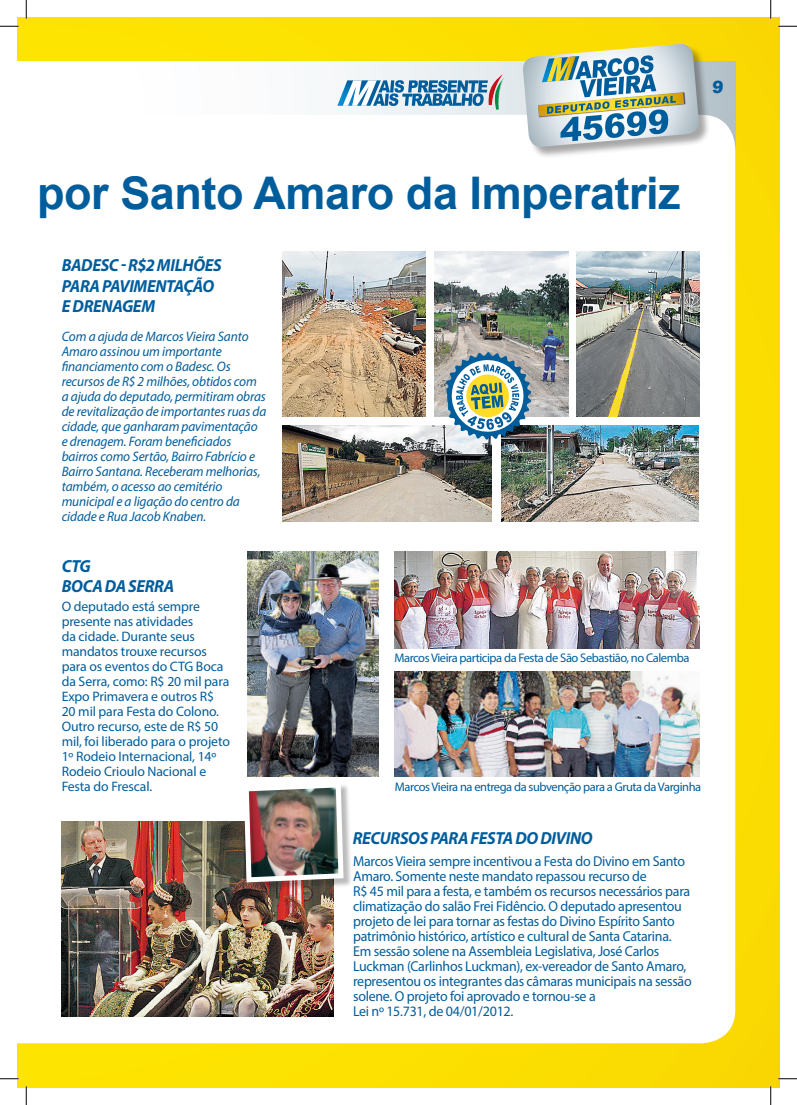
<style>
.page{position:relative;width:797px;height:1105px;background:#fff}
.page>*{position:absolute;margin:0;border:0;box-sizing:border-box;transform-origin:0 0}
.t1{font:700 45px "Arial";letter-spacing:-.01em;color:#005d9c}
.t2{font:italic 700 17.5px/20px "Myriad Pro";letter-spacing:-.02em;color:#005d9c;scale:.96 1}
.t3{font:900 16.88px "Arial";color:#005d9c}
.t4{font:14.38px/15px "Myriad Pro";letter-spacing:-.02em;color:#005d9c}
.t5{font:italic 13.75px/15px "Myriad Pro";letter-spacing:-.01em;color:#005d9c}
.t6{font:13.75px/15px "Myriad Pro";letter-spacing:-.01em;color:#005d9c}
.t7{font:12.5px "Myriad Pro";letter-spacing:-.035em;color:#005d9c}
</style>
<div class="page">
<div style="left:17px;top:17px;width:762px;height:1070px;background:#fbde01"></div>
<svg style="left:17px;top:62px;width:718px;height:53px;background:#f4f6f8"></svg>
<div style="left:17px;top:115px;width:718px;height:928px;background:#fff"></div>
<div style="left:523px;top:45px;width:187px;height:114px;background:#231f20;opacity:.4"></div>
<svg style="left:522px;top:44px;width:177px;height:104px;background:#acbfb1"></svg>
<svg style="left:337px;top:73px;width:168px;height:38px;background:#9dbed3"></svg>
<img style="left:247px;top:551px;width:131px;height:225px">
<img style="left:395px;top:671px;width:304px;height:105px">
<img style="left:395px;top:551px;width:304px;height:98px">
<img style="left:62px;top:821px;width:272px;height:195px">
<img style="left:283px;top:251px;width:142px;height:165px">
<img style="left:283px;top:425px;width:208px;height:96px">
<img style="left:434px;top:251px;width:134px;height:165px">
<img style="left:501px;top:425px;width:197px;height:96px">
<img style="left:577px;top:252px;width:122px;height:164px">
<svg style="left:444px;top:352px;width:87px;height:88px;background:#93adaa"></svg>
<div style="left:245px;top:783px;width:107px;height:108px;background:#231f20;opacity:.3"></div>
<img style="left:241px;top:780px;width:105px;height:105px">
<svg style="left:0;top:25px;width:19px;height:2px"></svg>
<svg style="left:778px;top:25px;width:19px;height:2px"></svg>
<svg style="left:0;top:1078px;width:19px;height:1px"></svg>
<svg style="left:778px;top:1078px;width:19px;height:1px"></svg>
<svg style="left:25px;top:0;width:2px;height:19px"></svg>
<svg style="left:25px;top:1086px;width:2px;height:19px"></svg>
<svg style="left:770px;top:0;width:1px;height:19px"></svg>
<svg style="left:770px;top:1086px;width:1px;height:19px"></svg>
<p class="t3" style="left:712px;top:74px;width:15px">9</p>
<h1 class="t1" style="left:-12px;top:163px;width:694px">s por Santo Amaro da Imperatriz</h1>
<p class="t2" style="left:62px;top:255px;width:168px">BADESC - R$2 MILHÕES<br>PARA PAVIMENTAÇÃO<br>E DRENAGEM</p>
<p class="t5" style="left:62px;top:329px;width:206px">Com a ajuda de Marcos Vieira Santo Amaro assinou um importante financiamento com o Badesc. Os recursos de R$ 2 milhões, obtidos com a ajuda do deputado, permitiram obras de revitalização de importantes ruas da cidade, que ganharam pavimentação e drenagem. Foram beneficiados bairros como Sertão, Bairro Fabrício e Bairro Santana. Receberam melhorias, também, o acesso ao cemitério municipal e a ligação do centro da cidade e Rua Jacob Knaben.</p>
<p class="t2" style="left:62px;top:555px;width:119px">CTG<br>BOCA DA SERRA</p>
<p class="t6" style="left:62px;top:599px;width:170px">O deputado está sempre presente nas atividades<br>da cidade. Durante seus mandatos trouxe recursos para os eventos do CTG Boca da Serra, como: R$ 20 mil para<br>Expo Primavera e outros R$<br>20 mil para Festa do Colono.<br>Outro recurso, este de R$ 50 mil, foi liberado para o projeto<br>1º Rodeio Internacional, 14º<br>Rodeio Crioulo Nacional e<br>Festa do Frescal.</p>
<p class="t7" style="left:394px;top:650px;width:296px">Marcos Vieira participa da Festa de São Sebastião, no Calemba</p>
<p class="t7" style="left:395px;top:779px;width:308px">Marcos Vieira na entrega da subvenção para a Gruta da Varginha</p>
<p class="t2" style="left:352px;top:827px;width:251px">RECURSOS PARA FESTA DO DIVINO</p>
<p class="t4" style="left:353px;top:854px;width:340px">Marcos Vieira sempre incentivou a Festa do Divino em Santo Amaro. Somente neste mandato repassou recurso de<br>R$ 45 mil para a festa, e também os recursos necessários para climatização do salão Frei Fidêncio. O deputado apresentou projeto de lei para tornar as festas do Divino Espírito Santo patrimônio histórico, artístico e cultural de Santa Catarina.<br>Em sessão solene na Assembleia Legislativa, José Carlos Luckman (Carlinhos Luckman), ex-vereador de Santo Amaro, representou os integrantes das câmaras municipais na sessão solene. O projeto foi aprovado e tornou-se a<br>Lei nº 15.731, de 04/01/2012.</p>
</div>
